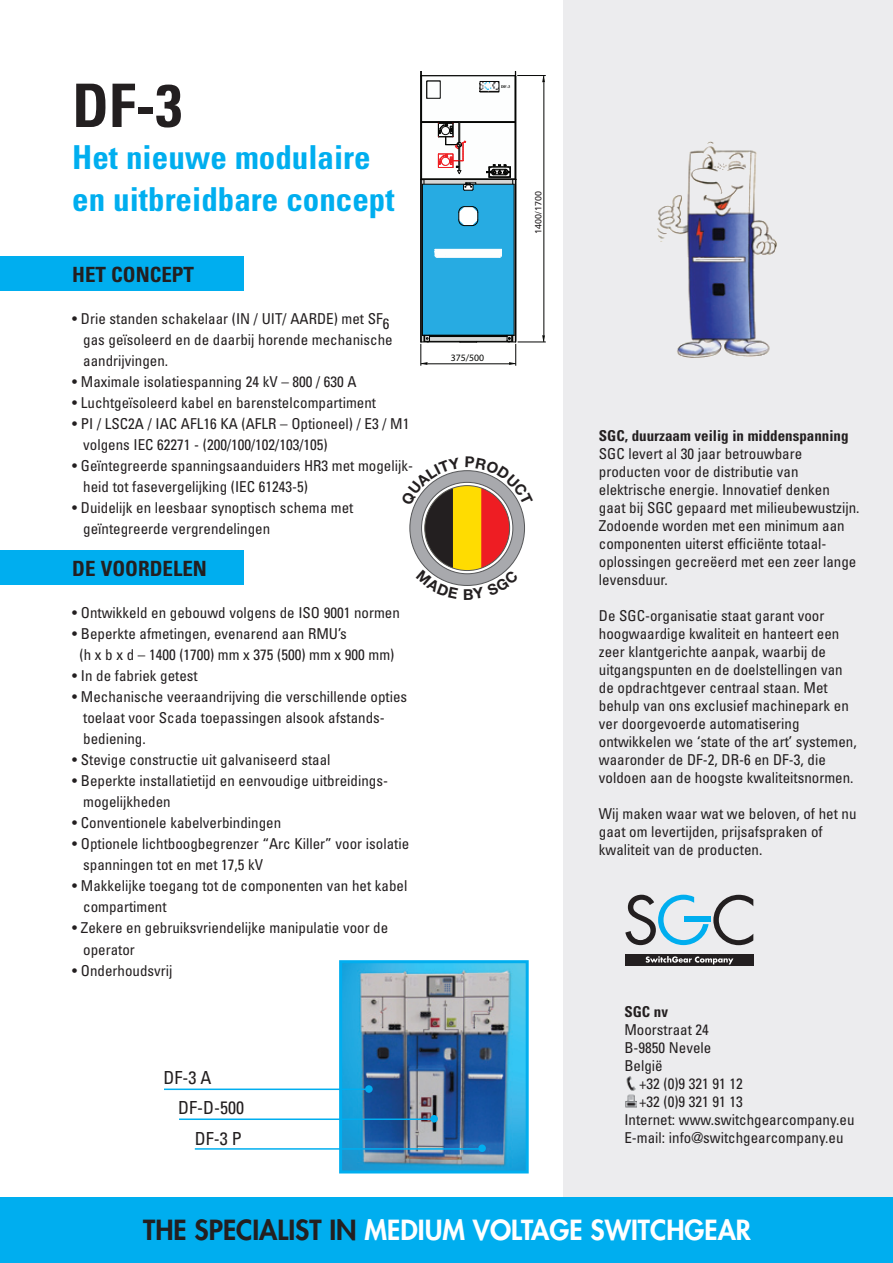
<style>
.page{position:relative;width:893px;height:1263px;background:#fff}
.page>*{position:absolute;margin:0;border:0;box-sizing:border-box;transform-origin:0 0}
.Normaal{font:700 condensed 60px "Univers";color:#231f20}
.Normaal-2{font:700 condensed 33px "Univers";color:#00aeef}
.t1{font:800 27px "Futura";color:#fff}
.Normaal-3{font:700 condensed 21px "Univers";color:#231f20}
.t2{font:condensed 18px "Univers";color:#231f20}
.Normaal-4{font:condensed 15px/18px "Univers";color:#231f20}
.Normaal-5{font:700 condensed 15px "Univers";color:#231f20}
.t3{font:9.75px "Myriad Pro";color:#040503}
.t4{font:500 9px "Univers CE";color:#231f20}
.t5{font:700 4.2px "Times New Roman";color:#040503}
.s1{color:#231f20}
</style>
<div class="page">
<div style="left:0;top:550px;width:243px;height:35px;background:#00aeef"></div>
<div style="left:0;top:256px;width:243px;height:35px;background:#00aeef"></div>
<div style="left:563px;top:0;width:330px;height:1198px;background:#ececee"></div>
<svg style="left:543px;top:76px;width:2px;height:6px"></svg>
<svg style="left:543px;top:335px;width:2px;height:7px"></svg>
<svg style="left:421px;top:363px;width:6px;height:2px"></svg>
<svg style="left:509px;top:363px;width:7px;height:2px"></svg>
<svg style="left:421px;top:71px;width:96px;height:272px"></svg>
<div style="left:427px;top:81px;width:13px;height:17px;background:#fdfefe"></div>
<img style="left:482px;top:83px;width:15px;height:7px">
<div style="left:480px;top:81px;width:19px;height:11px;border:1px solid #040503"></div>
<div style="left:0;top:1197px;width:893px;height:66px;background:#00aeef"></div>
<img style="left:657px;top:141px;width:120px;height:217px">
<img style="left:343px;top:964px;width:182px;height:205px">
<div style="left:339px;top:960px;width:190px;height:213px;border:3px solid #00aeef"></div>
<div style="left:365px;top:1085px;width:8px;height:8px;background:#00aeef;border-radius:50%"></div>
<div style="left:430px;top:1115px;width:8px;height:7px;background:#00aeef;border-radius:50%"></div>
<div style="left:478px;top:1144px;width:8px;height:8px;background:#00aeef;border-radius:50%"></div>
<hr style="left:164px;top:1088px;width:205px;height:2px;background:#00aeef">
<hr style="left:179px;top:1118px;width:255px;height:2px;background:#00aeef">
<hr style="left:195px;top:1148px;width:285px;height:2px;background:#00aeef">
<div style="left:625px;top:954px;width:128px;height:11px;background:#231f20"></div>
<svg style="left:646px;top:956px;width:87px;height:8px"></svg>
<svg style="left:625px;top:895px;width:128px;height:50px"></svg>
<img style="left:625px;top:1076px;width:12px;height:32px">
<svg style="left:409px;top:470px;width:116px;height:116px"></svg>
<p class="Normaal" style="left:72px;top:69px;width:111px">DF-3</p>
<p class="Normaal-2" style="left:72px;top:137px;width:300px">Het nieuwe modulaire</p>
<p class="Normaal-2" style="left:72px;top:179px;width:324px">en uitbreidbare concept</p>
<p class="Normaal-3" style="left:72px;top:262px;width:123px">HET CONCEPT</p>
<p class="Normaal-4" style="left:72px;top:310px;width:319px">• Drie standen schakelaar (IN / UIT/ AARDE) met SF6</p>
<p class="Normaal-4" style="left:83px;top:331px;width:311px">gas geïsoleerd en de daarbij horende mechanische</p>
<p class="Normaal-4" style="left:83px;top:352px;width:86px">aandrijvingen.</p>
<p class="Normaal-4" style="left:72px;top:373px;width:286px">• Maximale isolatiespanning 24 kV – 800 / 630 A</p>
<p class="Normaal-4" style="left:72px;top:394px;width:305px">• Luchtgeïsoleerd kabel en barenstelcompartiment</p>
<p class="Normaal-4" style="left:72px;top:415px;width:339px">• PI / LSC2A / IAC AFL16 KA (AFLR – Optioneel) / E3 / M1</p>
<p class="Normaal-4" style="left:83px;top:436px;width:246px">volgens IEC 62271 - (200/100/102/103/105)</p>
<p class="Normaal-4" style="left:83px;top:455px;width:331px;line-height:21px;text-indent:-11px">• Geïntegreerde spanningsaanduiders HR3 met mogelijk&shy;heid tot fasevergelijking (IEC 61243-5)</p>
<p class="Normaal-4" style="left:72px;top:499px;width:283px">• Duidelijk en leesbaar synoptisch schema met</p>
<p class="Normaal-4" style="left:83px;top:520px;width:188px">geïntegreerde vergrendelingen</p>
<p class="Normaal-3" style="left:72px;top:556px;width:136px">DE VOORDELEN</p>
<p class="Normaal-4" style="left:72px;top:604px;width:329px">• Ontwikkeld en gebouwd volgens de ISO 9001 normen</p>
<p class="Normaal-4" style="left:80px;top:623px;width:316px;line-height:21px;text-indent:-7px">• Beperkte afmetingen, evenarend aan RMU’s<br>(h x b x d – 1400 (1700) mm x 375 (500) mm x 900 mm)</p>
<p class="Normaal-4" style="left:72px;top:667px;width:127px">• In de fabriek getest</p>
<p class="Normaal-4" style="left:72px;top:688px;width:336px">• Mechanische veeraandrijving die verschillende opties</p>
<p class="Normaal-4" style="left:83px;top:709px;width:303px">toelaat voor Scada toepassingen alsook afstands-</p>
<p class="Normaal-4" style="left:83px;top:730px;width:64px">bediening.</p>
<p class="Normaal-4" style="left:72px;top:751px;width:260px">• Stevige constructie uit galvaniseerd staal</p>
<p class="Normaal-4" style="left:72px;top:772px;width:317px">• Beperkte installatietijd en eenvoudige uitbreidings-</p>
<p class="Normaal-4" style="left:83px;top:793px;width:89px">mogelijkheden</p>
<p class="Normaal-4" style="left:72px;top:814px;width:210px">• Conventionele kabelverbindingen</p>
<p class="Normaal-4" style="left:72px;top:835px;width:338px">• Optionele lichtboogbegrenzer “Arc Killer” voor isolatie</p>
<p class="Normaal-4" style="left:83px;top:856px;width:181px">spanningen tot en met 17,5 kV</p>
<p class="Normaal-4" style="left:72px;top:877px;width:337px">• Makkelijke toegang tot de componenten van het kabel</p>
<p class="Normaal-4" style="left:83px;top:898px;width:85px">compartiment</p>
<p class="Normaal-4" style="left:72px;top:919px;width:318px">• Zekere en gebruiksvriendelijke manipulatie voor de</p>
<p class="Normaal-4" style="left:83px;top:940px;width:53px">operator</p>
<p class="Normaal-4" style="left:72px;top:961px;width:102px">• Onderhoudsvrij</p>
<p class="t2" style="left:163px;top:1066px;width:49px">DF-3 A</p>
<p class="t2" style="left:178px;top:1096px;width:67px">DF-D-500</p>
<p class="t2" style="left:195px;top:1127px;width:48px">DF-3 P</p>
<p class="t5" style="left:501px;top:83px;width:11px">DF-3</p>
<p class="t4" style="left:533px;top:234px;width:44px;rotate:-90deg">1400/1700</p>
<p class="t3" style="left:532px;top:222px;width:22px;rotate:-90deg">1400</p>
<p class="t3" style="left:451px;top:352px;width:35px">375/500</p>
<p class="Normaal-5" style="left:599px;top:427px;width:251px">SGC, duurzaam veilig in middenspanning</p>
<p class="Normaal-4" style="left:599px;top:445px;width:262px">SGC levert al 30 jaar betrouwbare producten voor de distributie van elektrische energie. Innovatief denken gaat bij SGC gepaard met milieubewustzijn.</p>
<p class="Normaal-4" style="left:599px;top:517px;width:259px">Zodoende worden met een minimum aan componenten uiterst efficiënte totaal&shy;oplossingen gecreëerd met een zeer lange levensduur.</p>
<p class="Normaal-4" style="left:599px;top:607px;width:259px">De SGC-organisatie staat garant voor hoogwaardige kwaliteit en hanteert een zeer klantgerichte aanpak, waarbij de uitgangspunten en de doelstellingen van de opdrachtgever centraal staan. Met behulp van ons exclusief machinepark en ver doorgevoerde automatisering ontwikkelen we ‘state of the art’ systemen, waaronder de DF-2, DR-6 en DF-3, die voldoen aan de hoogste kwaliteitsnormen.</p>
<p class="Normaal-4" style="left:599px;top:805px;width:259px">Wij maken waar wat we beloven, of het nu gaat om levertijden, prijsafspraken of kwaliteit van de producten.</p>
<p class="Normaal-5" style="left:624px;top:1003px;width:45px">SGC nv</p>
<p class="Normaal-4" style="left:624px;top:1021px;width:86px">Moorstraat 24</p>
<p class="Normaal-4" style="left:624px;top:1039px;width:88px">B-9850 Nevele</p>
<p class="Normaal-4" style="left:624px;top:1057px;width:40px">België</p>
<p class="Normaal-4" style="left:639px;top:1075px;width:105px">+32 (0)9 321 91 12</p>
<p class="Normaal-4" style="left:639px;top:1093px;width:105px">+32 (0)9 321 91 13</p>
<p class="Normaal-4" style="left:624px;top:1111px;width:232px">Internet: www.switchgearcompany.eu</p>
<p class="Normaal-4" style="left:624px;top:1129px;width:221px">E-mail: info@switchgearcompany.eu</p>
<p class="t1" style="left:143px;top:1212px;width:609px"><span class="s1">THE SPECIALIST IN</span> MEDIUM VOLTAGE SWITCHGEAR</p>
</div>
